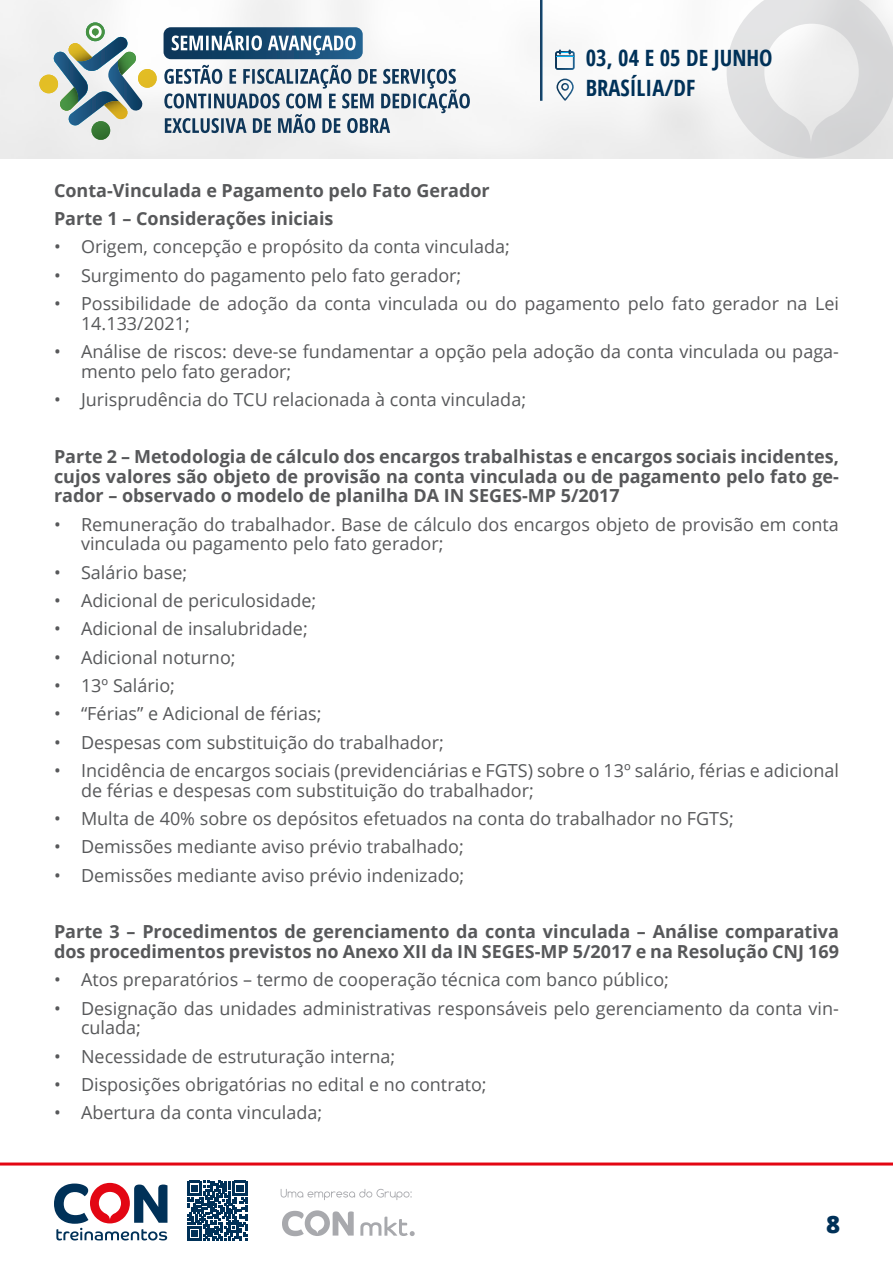
<style>
.page{position:relative;width:893px;height:1263px;background:#fff}
.page>*{position:absolute;margin:0;border:0;box-sizing:border-box;transform-origin:0 0}
.t1{font:800 24px "Open Sans";color:#003158}
.t2{font:700 condensed 22.5px/29.8px "Open Sans";color:#003158}
.t3{font:18px/19.8px "Open Sans";color:#57585a}
.List_Paragraph{font:700 18px/19.8px "Open Sans";color:#57585a;text-align:justify}
</style>
<div class="page">
<img style="left:0;top:0;width:893px;height:158px">
<svg style="left:0;top:1162px;width:893px;height:79px"></svg>
<svg style="left:281px;top:1189px;width:131px;height:11px"></svg>
<svg style="left:360px;top:1216px;width:55px;height:20px"></svg>
<svg style="left:282px;top:1210px;width:72px;height:26px"></svg>
<svg style="left:54px;top:1183px;width:113px;height:57px"></svg>
<svg style="left:187px;top:1181px;width:60px;height:60px"></svg>
<svg style="left:555px;top:49px;width:20px;height:21px"></svg>
<hr style="left:540px;top:0;width:3px;height:101px;background:#fff">
<svg style="left:556px;top:79px;width:18px;height:22px"></svg>
<svg style="left:39px;top:23px;width:118px;height:117px"></svg>
<div style="left:164px;top:27px;width:199px;height:32px;background:linear-gradient(to right,#083153,#23608d);border-radius:7px"></div>
<svg style="left:172px;top:31px;width:184px;height:24px"></svg>
<svg style="left:164px;top:65px;width:306px;height:68px"></svg>
<p class="t2" style="left:586px;top:43px;width:188px">03, 04 E 05 DE JUNHO<br>BRASÍLIA/DF</p>
<p class="List_Paragraph" style="left:54px;top:180px;width:437px">Conta-Vinculada e Pagamento pelo Fato Gerador</p>
<p class="List_Paragraph" style="left:54px;top:208px;width:281px">Parte 1 – Considerações iniciais</p>
<p class="t3" style="left:54px;top:236px;width:457px">• Origem, concepção e propósito da conta vinculada;</p>
<p class="t3" style="left:54px;top:265px;width:409px">• Surgimento do pagamento pelo fato gerador;</p>
<p class="t3" style="left:81px;top:293px;width:759px;text-indent:-27px">• Possibilidade de adoção da conta vinculada ou do pagamento pelo fato gerador na Lei<br>14.133/2021;</p>
<p class="t3" style="left:81px;top:341px;width:759px;text-indent:-27px">• Análise de riscos: deve-se fundamentar a opção pela adoção da conta vinculada ou paga&shy;mento pelo fato gerador;</p>
<p class="t3" style="left:54px;top:389px;width:474px">• Jurisprudência do TCU relacionada à conta vinculada;</p>
<p class="List_Paragraph" style="left:54px;top:446px;width:786px">Parte 2 – Metodologia de cálculo dos encargos trabalhistas e encargos sociais incidentes, cujos valores são objeto de provisão na conta vinculada ou de pagamento pelo fato ge&shy;rador – observado o modelo de planilha DA IN SEGES-MP 5/2017</p>
<p class="t3" style="left:81px;top:514px;width:759px;text-indent:-27px">• Remuneração do trabalhador. Base de cálculo dos encargos objeto de provisão em conta vinculada ou pagamento pelo fato gerador;</p>
<p class="t3" style="left:54px;top:562px;width:135px">• Salário base;</p>
<p class="t3" style="left:54px;top:590px;width:264px">• Adicional de periculosidade;</p>
<p class="t3" style="left:54px;top:618px;width:255px">• Adicional de insalubridade;</p>
<p class="t3" style="left:54px;top:647px;width:183px">• Adicional noturno;</p>
<p class="t3" style="left:54px;top:675px;width:123px">• 13º Salário;</p>
<p class="t3" style="left:54px;top:703px;width:269px">• “Férias” e Adicional de férias;</p>
<p class="t3" style="left:54px;top:732px;width:391px">• Despesas com substituição do trabalhador;</p>
<p class="t3" style="left:81px;top:760px;width:759px;text-indent:-27px">• Incidência de encargos sociais (previdenciárias e FGTS) sobre o 13º salário, férias e adicional de férias e despesas com substituição do trabalhador;</p>
<p class="t3" style="left:54px;top:808px;width:681px">• Multa de 40% sobre os depósitos efetuados na conta do trabalhador no FGTS;</p>
<p class="t3" style="left:54px;top:836px;width:411px">• Demissões mediante aviso prévio trabalhado;</p>
<p class="t3" style="left:54px;top:865px;width:412px">• Demissões mediante aviso prévio indenizado;</p>
<p class="List_Paragraph" style="left:54px;top:921px;width:786px">Parte 3 – Procedimentos de gerenciamento da conta vinculada – Análise comparativa dos procedimentos previstos no Anexo XII da IN SEGES-MP 5/2017 e na Resolução CNJ 169</p>
<p class="t3" style="left:54px;top:969px;width:616px">• Atos preparatórios – termo de cooperação técnica com banco público;</p>
<p class="t3" style="left:81px;top:998px;width:759px;text-indent:-27px">• Designação das unidades administrativas responsáveis pelo gerenciamento da conta vin&shy;culada;</p>
<p class="t3" style="left:54px;top:1046px;width:343px">• Necessidade de estruturação interna;</p>
<p class="t3" style="left:54px;top:1074px;width:434px">• Disposições obrigatórias no edital e no contrato;</p>
<p class="t3" style="left:54px;top:1102px;width:270px">• Abertura da conta vinculada;</p>
<h1 class="t1" style="left:826px;top:1206px;width:16px">8</h1>
</div>
